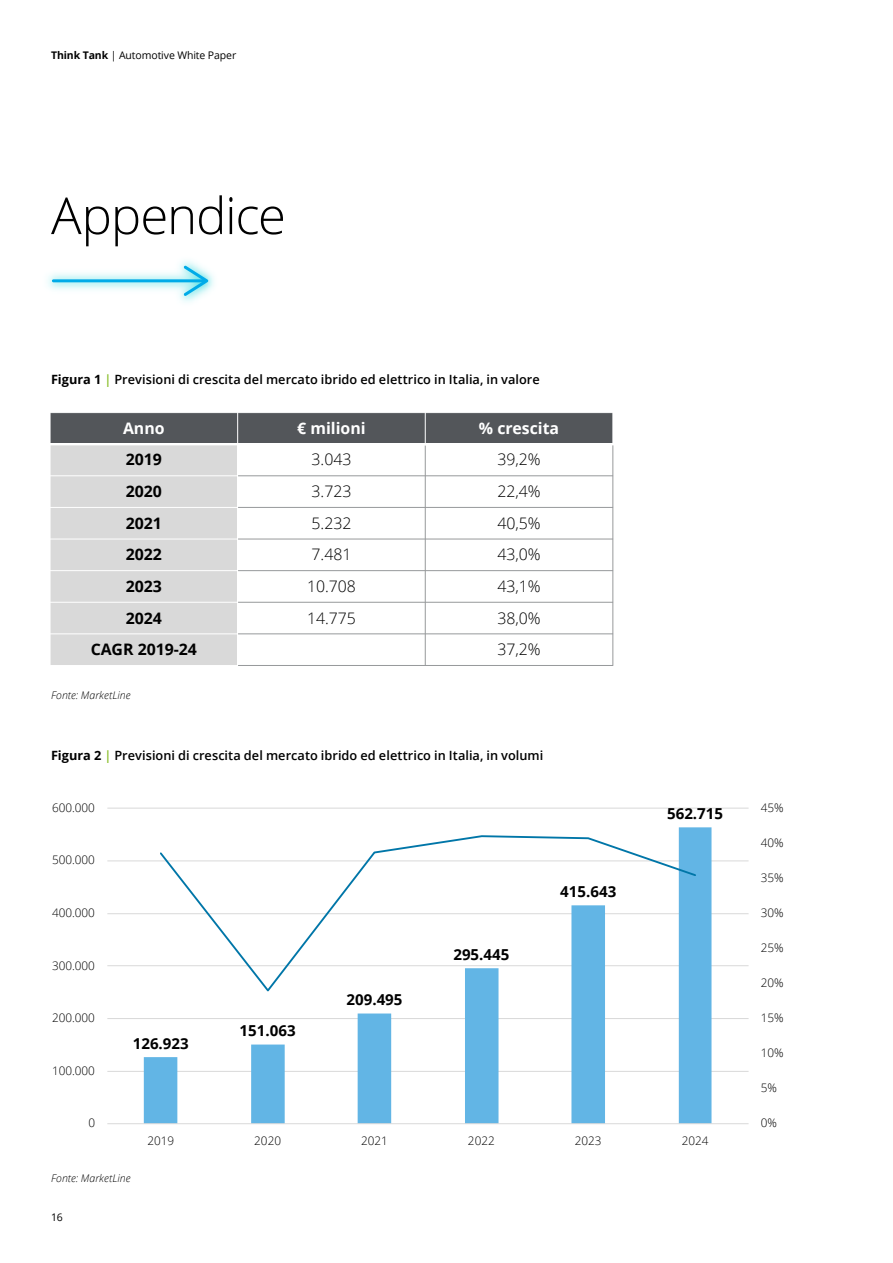
<style>
.page{position:relative;width:893px;height:1263px;background:#fff}
.page>*{position:absolute;margin:0;border:0;box-sizing:border-box;transform-origin:0 0}
.t1{font:300 51px "Open Sans";letter-spacing:-.02em;color:#000}
.t2{font:300 15.9px "Open Sans";color:#000}
.t3{font:700 15.9px "Open Sans";color:#000}
.t4{font:700 15.9px "Open Sans";color:#fff}
.t5{font:700 15.15px "Open Sans";color:#000}
.t6{font:600 12.75px "Open Sans";letter-spacing:.005em;color:#000}
.t7{font:300 11.7px "Open Sans";color:#000}
.t8{font:10.5px "Open Sans";letter-spacing:-.01em;color:#000}
.t9{font:italic 300 10.5px "Open Sans";letter-spacing:.005em;color:#000}
.s1{font-weight:700}
.s2{color:#85bc22}
</style>
<div class="page">
<div style="left:50px;top:413px;width:188px;height:31px;background:#53565a"></div>
<div style="left:238px;top:413px;width:187px;height:31px;background:#53565a"></div>
<div style="left:425px;top:413px;width:188px;height:31px;background:#53565a"></div>
<div style="left:50px;top:444px;width:188px;height:32px;background:#d9d9d9"></div>
<div style="left:50px;top:476px;width:188px;height:31px;background:#d9d9d9"></div>
<div style="left:50px;top:507px;width:188px;height:32px;background:#d9d9d9"></div>
<div style="left:50px;top:539px;width:188px;height:32px;background:#d9d9d9"></div>
<div style="left:50px;top:571px;width:188px;height:31px;background:#d9d9d9"></div>
<div style="left:50px;top:602px;width:188px;height:32px;background:#d9d9d9"></div>
<div style="left:50px;top:634px;width:188px;height:31px;background:#d9d9d9"></div>
<hr style="left:237px;top:412px;width:1px;height:254px;background:#fff">
<hr style="left:425px;top:412px;width:1px;height:33px;background:#fff">
<hr style="left:425px;top:445px;width:1px;height:221px;background:#97999b">
<hr style="left:50px;top:443px;width:563px;height:2px;background:#fff">
<hr style="left:50px;top:475px;width:188px;height:1px;background:#fff">
<hr style="left:238px;top:475px;width:375px;height:1px;background:#97999b">
<hr style="left:50px;top:507px;width:188px;height:1px;background:#fff">
<hr style="left:238px;top:507px;width:375px;height:1px;background:#97999b">
<hr style="left:50px;top:539px;width:188px;height:1px;background:#fff">
<hr style="left:238px;top:539px;width:375px;height:1px;background:#97999b">
<hr style="left:50px;top:570px;width:188px;height:1px;background:#fff">
<hr style="left:238px;top:570px;width:375px;height:1px;background:#97999b">
<hr style="left:50px;top:602px;width:188px;height:1px;background:#fff">
<hr style="left:238px;top:602px;width:375px;height:1px;background:#97999b">
<hr style="left:50px;top:633px;width:188px;height:1px;background:#fff">
<hr style="left:238px;top:634px;width:375px;height:1px;background:#97999b">
<hr style="left:50px;top:412px;width:1px;height:254px;background:#fff">
<hr style="left:612px;top:412px;width:1px;height:33px;background:#fff">
<hr style="left:613px;top:445px;width:1px;height:221px;background:#97999b">
<hr style="left:238px;top:665px;width:375px;height:1px;background:#97999b">
<hr style="left:107px;top:1071px;width:642px;height:1px;background:#d9d9d9">
<hr style="left:107px;top:1018px;width:642px;height:1px;background:#d9d9d9">
<hr style="left:107px;top:965px;width:642px;height:1px;background:#d9d9d9">
<hr style="left:107px;top:913px;width:642px;height:1px;background:#d9d9d9">
<hr style="left:107px;top:860px;width:642px;height:1px;background:#d9d9d9">
<hr style="left:107px;top:808px;width:642px;height:1px;background:#d9d9d9">
<svg style="left:144px;top:827px;width:567px;height:296px"></svg>
<hr style="left:107px;top:1123px;width:642px;height:1px;background:#d9d9d9">
<svg style="left:158px;top:834px;width:539px;height:159px"></svg>
<img style="left:47px;top:261px;width:167px;height:41px">
<hr style="left:52px;top:279px;width:154px;height:3px;background:#00abe8;border-radius:2px">
<svg style="left:184px;top:266px;width:24px;height:30px"></svg>
<p class="t8" style="left:51px;top:48px;width:187px"><span class="s1">Think Tank</span> | Automotive White Paper</p>
<h1 class="t1" style="left:51px;top:181px;width:236px">Appendice</h1>
<p class="t6" style="left:51px;top:371px;width:490px"><span class="s1">Figura 1</span> <span class="s2">|</span> Previsioni di crescita del mercato ibrido ed elettrico in Italia, in valore</p>
<p class="t4" style="left:123px;top:417px;width:43px">Anno</p>
<p class="t4" style="left:297px;top:417px;width:70px">€ milioni</p>
<p class="t4" style="left:479px;top:417px;width:82px">% crescita</p>
<p class="t3" style="left:126px;top:448px;width:38px">2019</p>
<p class="t2" style="left:312px;top:449px;width:41px">3.043</p>
<p class="t2" style="left:497px;top:449px;width:45px">39,2%</p>
<p class="t3" style="left:126px;top:480px;width:38px">2020</p>
<p class="t2" style="left:312px;top:480px;width:41px">3.723</p>
<p class="t2" style="left:497px;top:480px;width:45px">22,4%</p>
<p class="t3" style="left:126px;top:512px;width:38px">2021</p>
<p class="t2" style="left:312px;top:512px;width:41px">5.232</p>
<p class="t2" style="left:497px;top:512px;width:45px">40,5%</p>
<p class="t3" style="left:126px;top:543px;width:38px">2022</p>
<p class="t2" style="left:312px;top:544px;width:41px">7.481</p>
<p class="t2" style="left:497px;top:544px;width:45px">43,0%</p>
<p class="t3" style="left:126px;top:575px;width:38px">2023</p>
<p class="t2" style="left:307px;top:575px;width:50px">10.708</p>
<p class="t2" style="left:497px;top:575px;width:45px">43,1%</p>
<p class="t3" style="left:126px;top:606px;width:38px">2024</p>
<p class="t2" style="left:307px;top:607px;width:50px">14.775</p>
<p class="t2" style="left:497px;top:607px;width:45px">38,0%</p>
<p class="t3" style="left:91px;top:638px;width:108px">CAGR 2019-24</p>
<p class="t2" style="left:497px;top:638px;width:45px">37,2%</p>
<p class="t9" style="left:51px;top:688px;width:81px">Fonte: MarketLine</p>
<p class="t6" style="left:51px;top:747px;width:494px"><span class="s1">Figura 2</span> <span class="s2">|</span> Previsioni di crescita del mercato ibrido ed elettrico in Italia, in volumi</p>
<p class="t7" style="left:52px;top:799px;width:44px">600.000</p>
<p class="t7" style="left:52px;top:852px;width:44px">500.000</p>
<p class="t7" style="left:52px;top:904px;width:44px">400.000</p>
<p class="t7" style="left:52px;top:957px;width:44px">300.000</p>
<p class="t7" style="left:52px;top:1010px;width:44px">200.000</p>
<p class="t7" style="left:52px;top:1062px;width:44px">100.000</p>
<p class="t7" style="left:88px;top:1115px;width:8px">0</p>
<p class="t5" style="left:133px;top:1032px;width:58px">126.923</p>
<p class="t5" style="left:240px;top:1020px;width:58px">151.063</p>
<p class="t5" style="left:346px;top:989px;width:58px">209.495</p>
<p class="t5" style="left:453px;top:944px;width:58px">295.445</p>
<p class="t5" style="left:560px;top:880px;width:58px">415.643</p>
<p class="t5" style="left:667px;top:803px;width:58px">562.715</p>
<p class="t9" style="left:51px;top:1171px;width:81px">Fonte: MarketLine</p>
<p class="t8" style="left:51px;top:1210px;width:13px">16</p>
<p class="t7" style="left:147px;top:1132px;width:28px">2019</p>
<p class="t7" style="left:254px;top:1132px;width:28px">2020</p>
<p class="t7" style="left:361px;top:1132px;width:28px">2021</p>
<p class="t7" style="left:468px;top:1132px;width:28px">2022</p>
<p class="t7" style="left:575px;top:1132px;width:28px">2023</p>
<p class="t7" style="left:682px;top:1132px;width:28px">2024</p>
<p class="t7" style="left:761px;top:799px;width:24px">45%</p>
<p class="t7" style="left:761px;top:834px;width:24px">40%</p>
<p class="t7" style="left:761px;top:869px;width:24px">35%</p>
<p class="t7" style="left:761px;top:904px;width:24px">30%</p>
<p class="t7" style="left:761px;top:940px;width:24px">25%</p>
<p class="t7" style="left:761px;top:975px;width:24px">20%</p>
<p class="t7" style="left:761px;top:1010px;width:24px">15%</p>
<p class="t7" style="left:761px;top:1045px;width:24px">10%</p>
<p class="t7" style="left:761px;top:1080px;width:18px">5%</p>
<p class="t7" style="left:761px;top:1115px;width:18px">0%</p>
</div>
